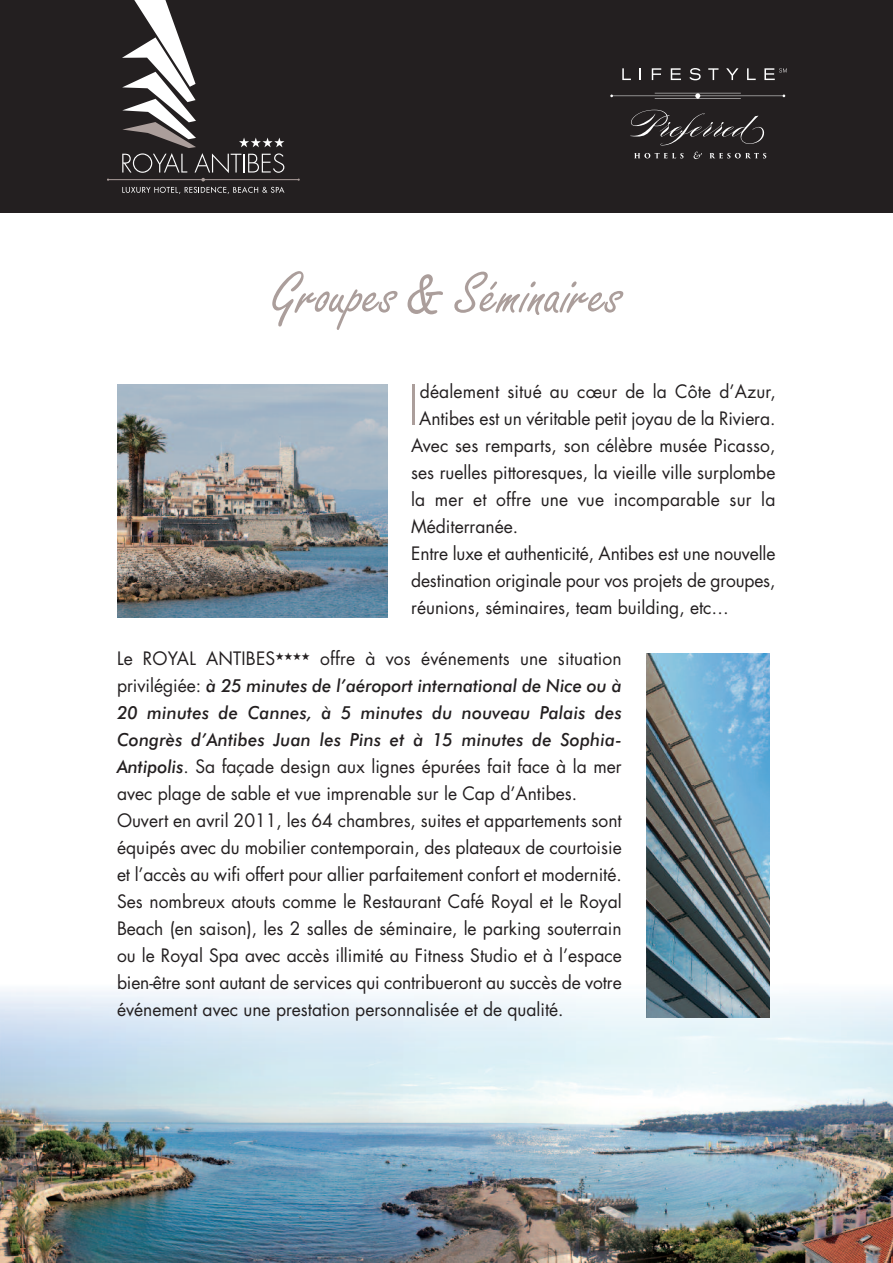
<style>
.page{position:relative;width:893px;height:1263px;background:#fff}
.page>*{position:absolute;margin:0;border:0;box-sizing:border-box;transform-origin:0 0}
.t1{font:60px "Freestyle Script";color:#ab9e9b}
.t2{font:300 53.85px "Futura";color:#ab9e9b}
.t3{font:18px/27px "Futura";color:#231f20}
.t4{font:italic 500 18px/27px "Futura BT";letter-spacing:.01em;color:#231f20;text-align:justify}
.s1{font-family:"Futura";font-weight:400;font-style:normal}
.s2{font-family:"Futura BT";font-weight:500;font-style:italic}
</style>
<div class="page">
<img style="left:0;top:1135px;width:893px;height:128px">
<img style="left:0;top:991px;width:893px;height:144px">
<img style="left:117px;top:385px;width:271px;height:233px">
<img style="left:646px;top:654px;width:124px;height:364px">
<div style="left:0;top:0;width:893px;height:213px;background:#231f20"></div>
<svg style="left:122px;top:187px;width:162px;height:7px"></svg>
<hr style="left:108px;top:179px;width:190px;height:1px;background:#ab9e9b">
<svg style="left:122px;top:0;width:162px;height:181px"></svg>
<svg style="left:622px;top:68px;width:9px;height:12px"></svg>
<svg style="left:640px;top:68px;width:1px;height:12px"></svg>
<svg style="left:652px;top:68px;width:9px;height:12px"></svg>
<svg style="left:671px;top:68px;width:10px;height:12px"></svg>
<svg style="left:689px;top:68px;width:12px;height:12px"></svg>
<svg style="left:708px;top:68px;width:10px;height:12px"></svg>
<svg style="left:726px;top:68px;width:12px;height:12px"></svg>
<svg style="left:747px;top:68px;width:9px;height:12px"></svg>
<svg style="left:610px;top:93px;width:175px;height:6px"></svg>
<svg style="left:764px;top:68px;width:23px;height:12px"></svg>
<svg style="left:634px;top:153px;width:49px;height:5px"></svg>
<svg style="left:694px;top:152px;width:8px;height:7px"></svg>
<svg style="left:709px;top:153px;width:57px;height:5px"></svg>
<svg style="left:630px;top:110px;width:135px;height:35px"></svg>
<h1 class="t1" style="left:271px;top:258px;width:352px">Groupes &amp; Séminaires</h1>
<h2 class="t2" style="left:408px;top:380px;width:12px">I</h2>
<p class="t3" style="left:420px;top:379px;width:358px">déalement situé au cœur de la Côte d’Azur,</p>
<p class="t3" style="left:419px;top:406px;width:358px">Antibes est un véritable petit joyau de la Riviera.</p>
<p class="t3" style="left:411px;top:433px;width:366px">Avec ses remparts, son célèbre musée Picasso,</p>
<p class="t3" style="left:411px;top:460px;width:366px">ses ruelles pittoresques, la vieille ville surplombe</p>
<p class="t3" style="left:411px;top:487px;width:366px">la mer et offre une vue incomparable sur la</p>
<p class="t3" style="left:411px;top:514px;width:108px">Méditerranée.</p>
<p class="t3" style="left:411px;top:541px;width:366px">Entre luxe et authenticité, Antibes est une nouvelle</p>
<p class="t3" style="left:411px;top:568px;width:366px">destination originale pour vos projets de groupes,</p>
<p class="t3" style="left:411px;top:595px;width:319px">réunions, séminaires, team building, etc…</p>
<p class="t3" style="left:117px;top:647px;width:506px">Le ROYAL ANTIBES★★★★ offre à vos événements une situation</p>
<p class="t4" style="left:117px;top:674px;width:506px"><span class="s1">privilégiée:</span> à 25 minutes de l’aéroport international de Nice ou à 20 minutes de Cannes, à 5 minutes du nouveau Palais des Congrès d’Antibes Juan les Pins et à 15 minutes de Sophia-</p>
<p class="t3" style="left:117px;top:755px;width:506px"><span class="s2">Antipolis</span>. Sa façade design aux lignes épurées fait face à la mer avec plage de sable et vue imprenable sur le Cap d’Antibes.<br>Ouvert en avril 2011, les 64 chambres, suites et appartements sont équipés avec du mobilier contemporain, des plateaux de courtoisie et l’accès au wifi offert pour allier parfaitement confort et modernité.<br>Ses nombreux atouts comme le Restaurant Café Royal et le Royal Beach (en saison), les 2 salles de séminaire, le parking souterrain ou le Royal Spa avec accès illimité au Fitness Studio et à l’espace bien-être sont autant de services qui contribueront au succès de votre événement avec une prestation personnalisée et de qualité.</p>
</div>
